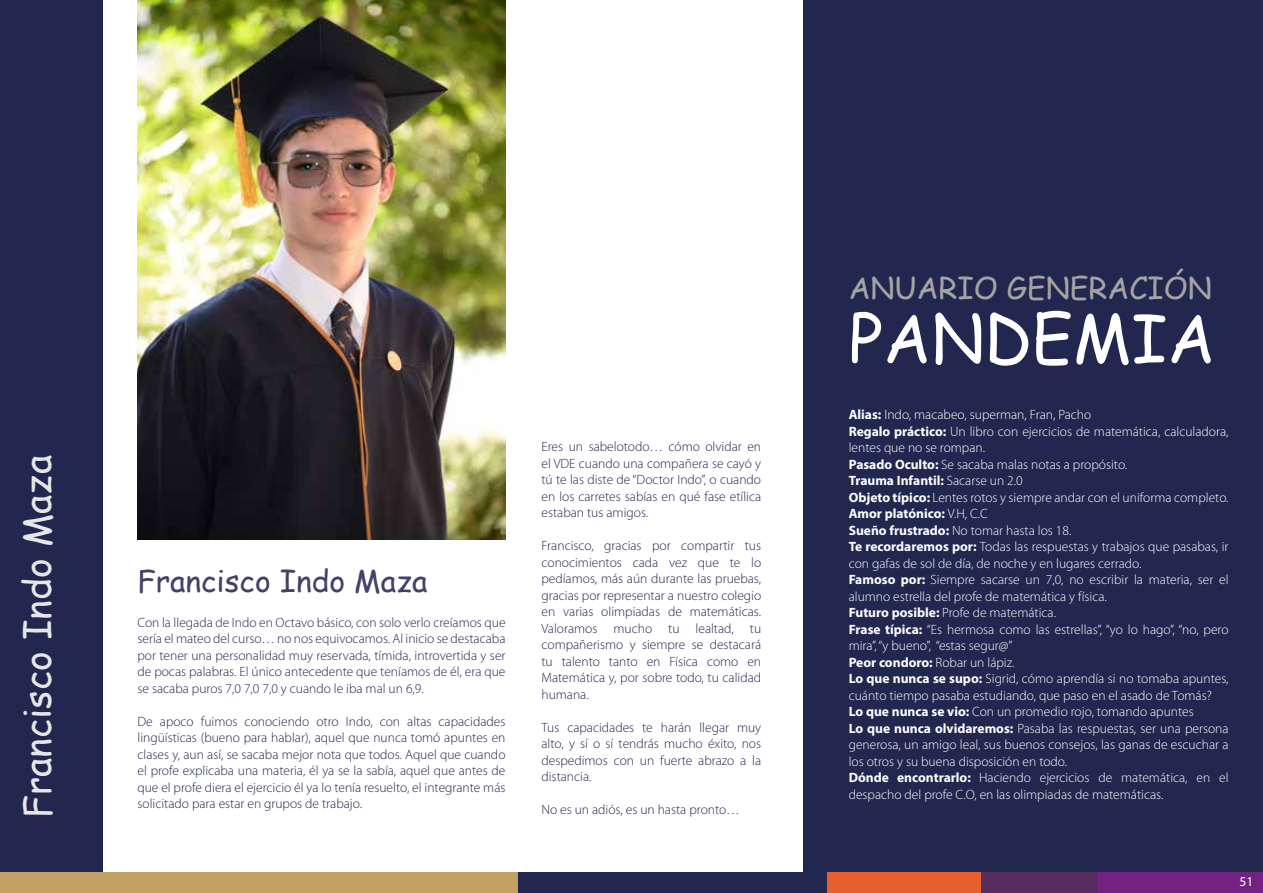
<style>
.page{position:relative;width:1263px;height:893px;background:#fff}
.page>*{position:absolute;margin:0;border:0;box-sizing:border-box;transform-origin:0 0}
.t1{font:66px "Comic Sans MS";color:#fff}
.t2{font:37.5px "Comic Sans MS";color:#e6e6e6}
.t3{font:30px "Comic Sans MS";color:#a5a4a4}
.t4{font:30px "Comic Sans MS";color:#434165}
.t5{font:300 13.5px/16.5px "Myriad Pro";color:#22274f;text-align:justify}
.t6{font:300 13.5px/16.5px "Myriad Pro";color:#fff}
.t7{font:13.5px "Myriad Pro";color:#fff}
.s1{font-weight:700}
</style>
<div class="page">
<div style="left:0;top:0;width:102px;height:893px;background:#22274f"></div>
<div style="left:804px;top:0;width:459px;height:880px;background:#22274f"></div>
<div style="left:1080px;top:872px;width:183px;height:21px;background:#742281"></div>
<div style="left:509px;top:872px;width:326px;height:21px;background:#22274f"></div>
<div style="left:0;top:872px;width:518px;height:21px;background:#c3a165"></div>
<div style="left:950px;top:872px;width:147px;height:21px;background:#572c61"></div>
<div style="left:827px;top:872px;width:154px;height:21px;background:#e5602c"></div>
<img style="left:137px;top:0;width:368px;height:540px">
<h2 class="t2" style="left:10px;top:818px;width:364px;rotate:-90deg">Francisco Indo Maza</h2>
<h3 class="t4" style="left:137px;top:559px;width:292px">Francisco Indo Maza</h3>
<p class="t5" style="left:137px;top:614px;width:370px">Con la llegada de Indo en Octavo básico, con solo verlo creíamos que sería el mateo del curso… no nos equivocamos. Al inicio se destacaba por tener una personalidad muy reservada, tímida, introvertida y ser de pocas palabras. El único antecedente que teníamos de él, era que se sacaba puros 7,0 7,0 7,0 y cuando le iba mal un 6,9.</p>
<p class="t5" style="left:137px;top:713px;width:370px">De apoco fuimos conociendo otro Indo, con altas capacidades lingüísticas (bueno para hablar), aquel que nunca tomó apuntes en clases y, aun así, se sacaba mejor nota que todos. Aquel que cuando el profe explicaba una materia, él ya se la sabía, aquel que antes de que el profe diera el ejercicio él ya lo tenía resuelto, el integrante más</p>
<p class="t5" style="left:137px;top:795px;width:226px">solicitado para estar en grupos de trabajo.</p>
<p class="t5" style="left:541px;top:438px;width:221px">Eres un sabelotodo… cómo olvidar en el VDE cuando una compañera se cayó y tú te las diste de “Doctor Indo”, o cuando en los carretes sabías en qué fase etílica estaban tus amigos.</p>
<p class="t5" style="left:541px;top:537px;width:221px">Francisco, gracias por compartir tus conocimientos cada vez que te lo pedíamos, más aún durante las pruebas, gracias por representar a nuestro colegio en varias olimpiadas de matemáticas.<br>Valoramos mucho tu lealtad, tu compañerismo y siempre se destacará tu talento tanto en Física como en Matemática y, por sobre todo, tu calidad humana.</p>
<p class="t5" style="left:541px;top:719px;width:221px">Tus capacidades te harán llegar muy alto, y sí o sí tendrás mucho éxito, nos despedimos con un fuerte abrazo a la distancia.</p>
<p class="t5" style="left:541px;top:801px;width:200px">No es un adiós, es un hasta pronto…</p>
<h3 class="t3" style="left:849px;top:266px;width:364px">ANUARIO GENERACIÓN</h3>
<h1 class="t1" style="left:849px;top:290px;width:368px">PANDEMIA</h1>
<p class="t6" style="left:849px;top:407px;width:381px"><span class="s1">Alias:</span> Indo, macabeo, superman, Fran, Pacho<br><span class="s1">Regalo práctico:</span> Un libro con ejercicios de matemática, calculadora, lentes que no se rompan.<br><span class="s1">Pasado Oculto:</span> Se sacaba malas notas a propósito.<br><span class="s1">Trauma Infantil:</span> Sacarse un 2.0<br><span class="s1">Objeto típico:</span> Lentes rotos y siempre andar con el uniforma completo.<br><span class="s1">Amor platónico:</span> V.H, C.C<br><span class="s1">Sueño frustrado:</span> No tomar hasta los 18.<br><span class="s1">Te recordaremos por:</span> Todas las respuestas y trabajos que pasabas, ir con gafas de sol de día, de noche y en lugares cerrado.<br><span class="s1">Famoso por:</span> Siempre sacarse un 7,0, no escribir la materia, ser el alumno estrella del profe de matemática y física.<br><span class="s1">Futuro posible:</span> Profe de matemática.<br><span class="s1">Frase típica:</span> “Es hermosa como las estrellas”, “yo lo hago”, “no, pero mira”, “y bueno”, “estas segur@”<br><span class="s1">Peor condoro:</span> Robar un lápiz.<br><span class="s1">Lo que nunca se supo:</span> Sigrid, cómo aprendía si no tomaba apuntes, cuánto tiempo pasaba estudiando, que paso en el asado de Tomás?<br><span class="s1">Lo que nunca se vio:</span> Con un promedio rojo, tomando apuntes<br><span class="s1">Lo que nunca olvidaremos:</span> Pasaba las respuestas, ser una persona generosa, un amigo leal, sus buenos consejos, las ganas de escuchar a los otros y su buena disposición en todo.<br><span class="s1">Dónde encontrarlo:</span> Haciendo ejercicios de matemática, en el despacho del profe C.O, en las olimpiadas de matemáticas.</p>
<p class="t7" style="left:1239px;top:873px;width:15px">51</p>
</div>
